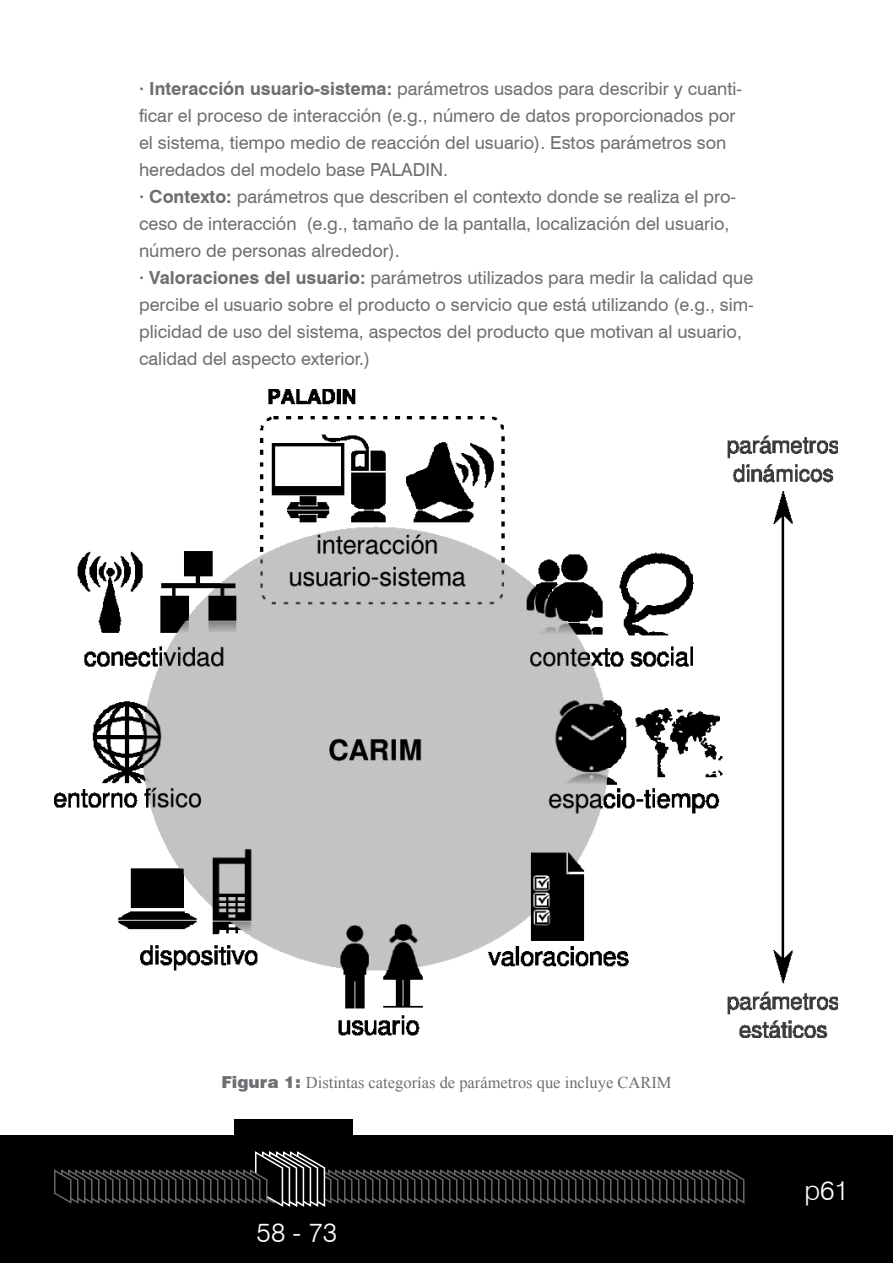
<style>
.page{position:relative;width:893px;height:1263px;background:#fff}
.page>*{position:absolute;margin:0;border:0;box-sizing:border-box;transform-origin:0 0}
.t1{font:300 27px "Swiss 721 BT";color:#fff}
.t2{font:18px/27px "Swiss 721 BT";color:#6d6e71}
.t3{font:16.5px "Times New Roman";color:#6d6e71}
.s1{font-weight:700}
.s2{font-family:"Swiss 721 BT";font-weight:900}
</style>
<div class="page">
<div style="left:0;top:1135px;width:893px;height:128px;background:#000"></div>
<div style="left:235px;top:1120px;width:118px;height:31px;background:#000"></div>
<svg style="left:54px;top:1151px;width:691px;height:56px"></svg>
<img style="left:54px;top:390px;width:784px;height:647px">
<p class="t2" style="left:139px;top:75px;width:616px"><span class="s1">· Interacción usuario-sistema:</span> parámetros usados para describir y cuanti&shy;ficar el proceso de interacción (e.g., número de datos proporcionados por el sistema, tiempo medio de reacción del usuario). Estos parámetros son heredados del modelo base PALADIN.<br><span class="s1">· Contexto:</span> parámetros que describen el contexto donde se realiza el pro&shy;ceso de interacción (e.g., tamaño de la pantalla, localización del usuario, número de personas alrededor).<br><span class="s1">· Valoraciones del usuario:</span> parámetros utilizados para medir la calidad que percibe el usuario sobre el producto o servicio que está utilizando (e.g., sim&shy;plicidad de uso del sistema, aspectos del producto que motivan al usuario, calidad del aspecto exterior.)</p>
<p class="t3" style="left:221px;top:1071px;width:452px"><span class="s2">Figura 1:</span> Distintas categorías de parámetros que incluye CARIM</p>
<h1 class="t1" style="left:257px;top:1215px;width:82px">58 - 73</h1>
<h1 class="t1" style="left:804px;top:1174px;width:46px">p61</h1>
</div>
